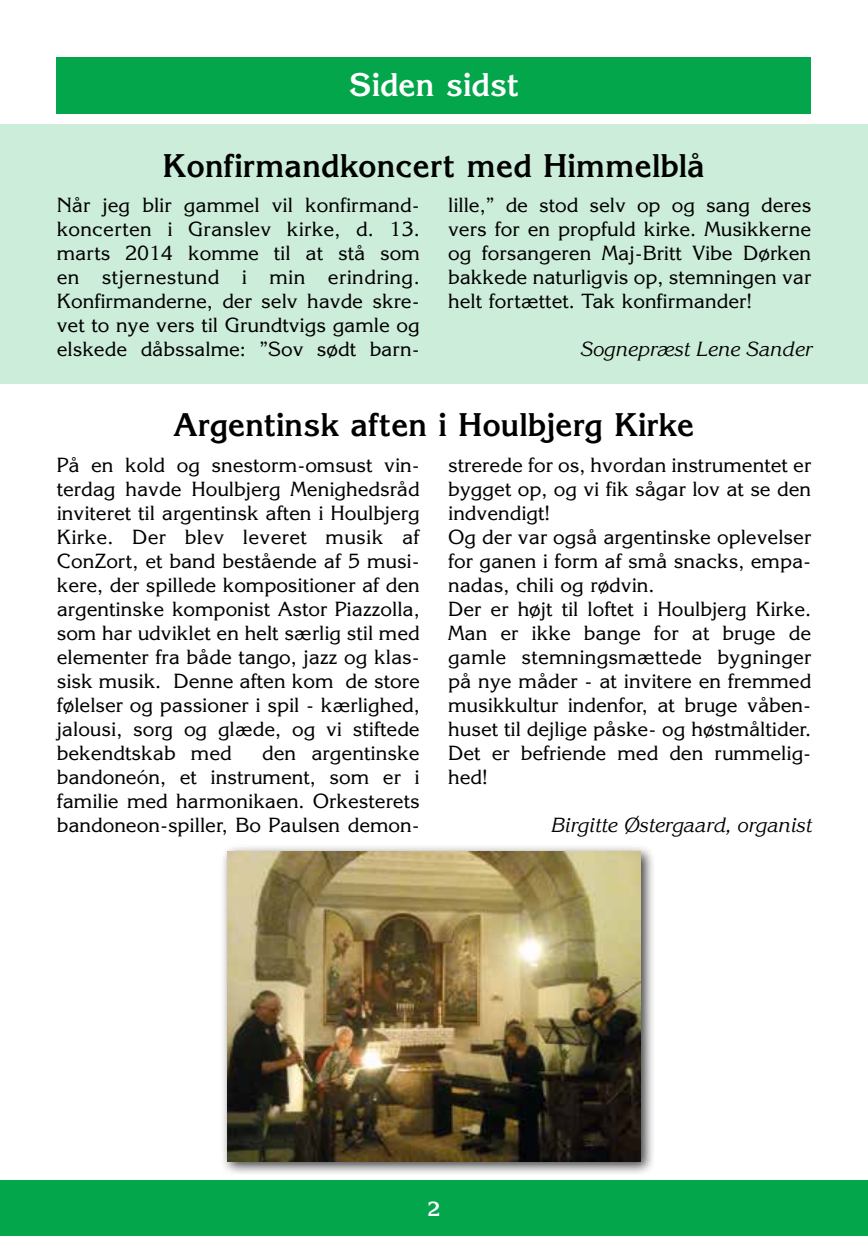
<style>
.page{position:relative;width:868px;height:1236px;background:#fff}
.page>*{position:absolute;margin:0;border:0;box-sizing:border-box;transform-origin:0 0}
.t1{font:700 32px "Korinna";color:#000}
.t2{font:700 32px "Korinna";color:#fff}
.t3{font:20px/24px "Korinna";color:#000;text-align:justify}
.t4{font:italic 20px "Korinna";color:#000}
.t5{font:700 20px "Korinna";color:#fff}
</style>
<div class="page">
<div style="left:0;top:1180px;width:867px;height:56px;background:#04a64b"></div>
<hr style="left:867px;top:0;width:1px;height:288px;background:#cdeddb">
<div style="left:0;top:124px;width:867px;height:259px;background:#cdeddb"></div>
<div style="left:57px;top:57px;width:754px;height:56px;background:#04a64b"></div>
<div style="left:220px;top:844px;width:436px;height:332px;background:#000;opacity:.75"></div>
<img style="left:227px;top:851px;width:413px;height:311px">
<h1 class="t2" style="left:348px;top:65px;width:172px">Siden sidst</h1>
<h1 class="t1" style="left:163px;top:145px;width:544px">Konfirmandkoncert med Himmelblå</h1>
<p class="t3" style="left:57px;top:193px;width:364px">Når jeg blir gammel vil konfirmand&shy;koncerten i Granslev kirke, d. 13. marts 2014 komme til at stå som en stjernestund i min erindring.<br>Konfirmanderne, der selv havde skre&shy;vet to nye vers til Grundtvigs gamle og elskede dåbssalme: ”Sov sødt barn-</p>
<p class="t3" style="left:448px;top:193px;width:364px">lille,” de stod selv op og sang deres vers for en propfuld kirke. Musikkerne og forsangeren Maj-Britt Vibe Dørken bakkede naturligvis op, stemningen var helt fortættet. Tak konfirmander!</p>
<p class="t4" style="left:580px;top:338px;width:233px">Sognepræst Lene Sander</p>
<h1 class="t1" style="left:173px;top:405px;width:522px">Argentinsk aften i Houlbjerg Kirke</h1>
<p class="t3" style="left:57px;top:453px;width:364px">På en kold og snestorm-omsust vin&shy;terdag havde Houlbjerg Menighedsråd inviteret til argentinsk aften i Houlbjerg Kirke. Der blev leveret musik af ConZort, et band bestående af 5 musi&shy;kere, der spillede kompositioner af den argentinske komponist Astor Piazzolla, som har udviklet en helt særlig stil med elementer fra både tango, jazz og klas&shy;sisk musik. Denne aften kom de store følelser og passioner i spil - kærlighed, jalousi, sorg og glæde, og vi stiftede bekendtskab med</p>
<p class="t3" style="left:448px;top:453px;width:365px;text-align:left">strerede for os, hvordan instrumentet er bygget op, og vi fik sågar lov at se den indvendigt!<br>Og der var også argentinske oplevelser for ganen i form af små snacks, empa&shy;nadas, chili og rødvin.<br>Der er højt til loftet i Houlbjerg Kirke.<br>Man er ikke bange for at bruge de gamle stemningsmættede bygninger på nye måder - at invitere en fremmed musikkultur indenfor, at bruge våben&shy;huset til dejlige påske- og høstmåltider.<br>Det er befriende med den rummelig&shy;hed!</p>
<p class="t4" style="left:550px;top:813px;width:262px">Birgitte Østergaard, organist</p>
<p class="t3" style="left:57px;top:741px;width:364px;text-indent:205px">den argentinske bandoneón, et instrument, som er i familie med harmonikaen. Orkesterets bandoneon-spiller, Bo Paulsen demon-</p>
<p class="t5" style="left:427px;top:1196px;width:14px">2</p>
</div>
